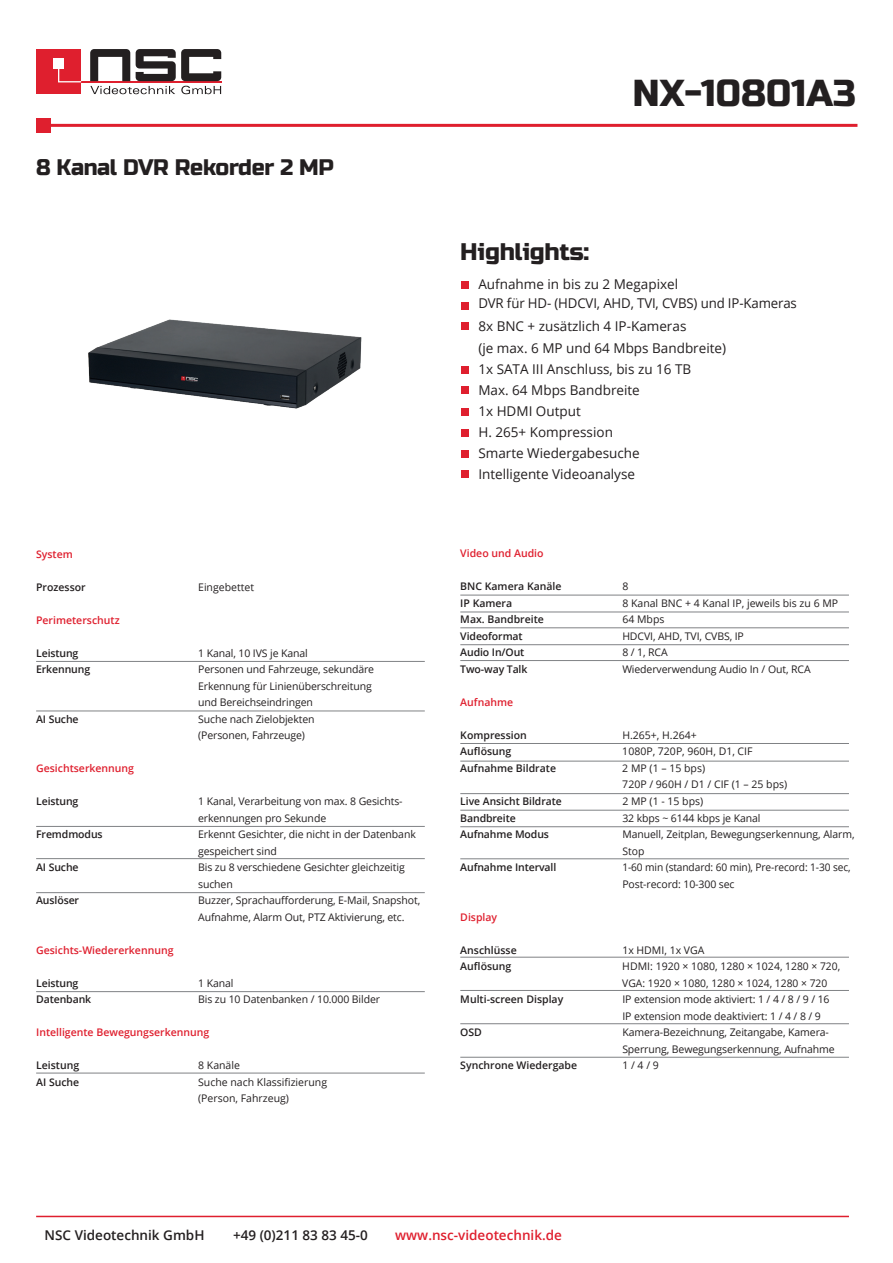
<style>
.page{position:relative;width:893px;height:1263px;background:#fff}
.page>*{position:absolute;margin:0;border:0;box-sizing:border-box;transform-origin:0 0}
.t1{font:37.5px "Russo One";color:#231f20}
.t2{font:24px "Russo One";letter-spacing:-.01em;color:#231f20}
.t3{font:22.5px "Russo One";letter-spacing:-.015em;color:#231f20}
.t4{font:13.5px/21px "Open Sans";color:#231f20}
.t5{font:600 13.5px "Open Sans";color:#231f20}
.t6{font:600 13.5px "Open Sans";color:#df1f2e}
.t7{font:10.5px/16.5px "Open Sans";letter-spacing:-.01em;color:#231f20}
.t8{font:600 10.5px "Open Sans";color:#231f20}
.t9{font:600 10.5px "Open Sans";color:#df1f2e}
</style>
<div class="page">
<hr style="left:36px;top:124px;width:821px;height:3px;background:#df1f2e">
<hr style="left:36px;top:1216px;width:813px;height:1px;background:#df1f2e">
<hr style="left:81px;top:81px;width:140px;height:1px;background:#df1f2e">
<div style="left:36px;top:49px;width:45px;height:45px;background:#df1f2e"></div>
<svg style="left:58px;top:69px;width:23px;height:13px"></svg>
<div style="left:53px;top:58px;width:11px;height:11px;background:#fff"></div>
<svg style="left:90px;top:49px;width:131px;height:45px"></svg>
<div style="left:461px;top:281px;width:8px;height:8px;background:#df1f2e"></div>
<div style="left:461px;top:322px;width:8px;height:8px;background:#df1f2e"></div>
<div style="left:461px;top:386px;width:8px;height:8px;background:#df1f2e"></div>
<div style="left:461px;top:429px;width:8px;height:8px;background:#df1f2e"></div>
<div style="left:461px;top:470px;width:8px;height:8px;background:#df1f2e"></div>
<div style="left:461px;top:302px;width:8px;height:7px;background:#df1f2e"></div>
<div style="left:461px;top:366px;width:8px;height:8px;background:#df1f2e"></div>
<div style="left:461px;top:408px;width:8px;height:7px;background:#df1f2e"></div>
<div style="left:461px;top:450px;width:8px;height:7px;background:#df1f2e"></div>
<div style="left:36px;top:118px;width:15px;height:15px;background:#df1f2e"></div>
<img style="left:88px;top:319px;width:274px;height:90px">
<hr style="left:36px;top:661px;width:389px;height:1px;background:#808285">
<hr style="left:36px;top:711px;width:389px;height:1px;background:#808285">
<hr style="left:460px;top:595px;width:389px;height:1px;background:#808285">
<hr style="left:460px;top:612px;width:389px;height:1px;background:#808285">
<hr style="left:460px;top:644px;width:389px;height:1px;background:#808285">
<hr style="left:460px;top:627px;width:389px;height:1px;background:#808285">
<hr style="left:460px;top:660px;width:389px;height:1px;background:#808285">
<hr style="left:460px;top:743px;width:389px;height:1px;background:#808285">
<hr style="left:460px;top:761px;width:389px;height:1px;background:#808285">
<hr style="left:460px;top:793px;width:389px;height:1px;background:#808285">
<hr style="left:460px;top:810px;width:389px;height:1px;background:#808285">
<hr style="left:460px;top:826px;width:389px;height:1px;background:#808285">
<hr style="left:460px;top:858px;width:389px;height:1px;background:#808285">
<hr style="left:460px;top:957px;width:389px;height:1px;background:#808285">
<hr style="left:460px;top:990px;width:389px;height:1px;background:#808285">
<hr style="left:460px;top:1023px;width:389px;height:1px;background:#808285">
<hr style="left:460px;top:1057px;width:389px;height:1px;background:#808285">
<hr style="left:36px;top:826px;width:389px;height:1px;background:#808285">
<hr style="left:36px;top:858px;width:389px;height:1px;background:#808285">
<hr style="left:36px;top:892px;width:389px;height:1px;background:#808285">
<hr style="left:36px;top:991px;width:389px;height:1px;background:#808285">
<hr style="left:36px;top:1073px;width:389px;height:1px;background:#808285">
<h3 class="t3" style="left:36px;top:154px;width:299px">8 Kanal DVR Rekorder 2 MP</h3>
<p class="t9" style="left:36px;top:546px;width:38px">System</p>
<p class="t8" style="left:36px;top:579px;width:51px">Prozessor</p>
<p class="t7" style="left:198px;top:578px;width:57px">Eingebettet</p>
<p class="t9" style="left:36px;top:612px;width:85px">Perimeterschutz</p>
<p class="t8" style="left:36px;top:645px;width:44px">Leistung</p>
<p class="t7" style="left:198px;top:644px;width:111px">1 Kanal, 10 IVS je Kanal</p>
<p class="t8" style="left:36px;top:662px;width:56px">Erkennung</p>
<p class="t7" style="left:198px;top:661px;width:178px">Personen und Fahrzeuge, sekundäre<br>Erkennung für Linienüberschreitung und Bereichseindringen</p>
<p class="t8" style="left:36px;top:711px;width:44px">AI Suche</p>
<p class="t7" style="left:198px;top:710px;width:118px">Suche nach Zielobjekten (Personen, Fahrzeuge)</p>
<p class="t9" style="left:36px;top:761px;width:99px">Gesichtserkennung</p>
<p class="t8" style="left:36px;top:794px;width:44px">Leistung</p>
<p class="t7" style="left:198px;top:793px;width:206px">1 Kanal, Verarbeitung von max. 8 Gesichts&shy;erkennungen pro Sekunde</p>
<p class="t8" style="left:36px;top:827px;width:68px">Fremdmodus</p>
<p class="t7" style="left:198px;top:826px;width:219px">Erkennt Gesichter, die nicht in der Datenbank gespeichert sind</p>
<p class="t8" style="left:36px;top:860px;width:44px">AI Suche</p>
<p class="t7" style="left:198px;top:859px;width:208px">Bis zu 8 verschiedene Gesichter gleichzeitig suchen</p>
<p class="t8" style="left:36px;top:893px;width:45px">Auslöser</p>
<p class="t7" style="left:198px;top:892px;width:224px">Buzzer, Sprachaufforderung, E-Mail, Snapshot,<br>Aufnahme, Alarm Out, PTZ Aktivierung, etc.</p>
<p class="t9" style="left:36px;top:942px;width:139px">Gesichts-Wiedererkennung</p>
<p class="t8" style="left:36px;top:975px;width:44px">Leistung</p>
<p class="t7" style="left:198px;top:974px;width:37px">1 Kanal</p>
<p class="t8" style="left:36px;top:992px;width:57px">Datenbank</p>
<p class="t7" style="left:198px;top:991px;width:183px">Bis zu 10 Datenbanken / 10.000 Bilder</p>
<p class="t9" style="left:36px;top:1025px;width:175px">Intelligente Bewegungserkennung</p>
<p class="t8" style="left:36px;top:1058px;width:45px">Leistung</p>
<p class="t7" style="left:198px;top:1057px;width:43px">8 Kanäle</p>
<p class="t8" style="left:36px;top:1074px;width:45px">AI Suche</p>
<p class="t7" style="left:198px;top:1073px;width:130px">Suche nach Klassifizierung (Person, Fahrzeug)</p>
<h1 class="t1" style="left:632px;top:72px;width:225px">NX-10801A3</h1>
<h2 class="t2" style="left:460px;top:238px;width:130px">Highlights:</h2>
<p class="t4" style="left:478px;top:274px;width:320px;line-height:19.5px">Aufnahme in bis zu 2 Megapixel<br>DVR für HD- (HDCVI, AHD, TVI, CVBS) und IP-Kameras</p>
<p class="t4" style="left:478px;top:314px;width:249px;line-height:22.5px">8x BNC + zusätzlich 4 IP-Kameras<br>(je max. 6 MP und 64 Mbps Bandbreite)</p>
<p class="t4" style="left:478px;top:359px;width:214px">1x SATA III Anschluss, bis zu 16 TB<br>Max. 64 Mbps Bandbreite<br>1x HDMI Output<br>H. 265+ Kompression<br>Smarte Wiedergabesuche<br>Intelligente Videoanalyse</p>
<p class="t9" style="left:460px;top:546px;width:85px">Video und Audio</p>
<p class="t8" style="left:460px;top:579px;width:103px">BNC Kamera Kanäle</p>
<p class="t7" style="left:622px;top:578px;width:8px">8</p>
<p class="t8" style="left:460px;top:596px;width:53px">IP Kamera</p>
<p class="t7" style="left:622px;top:595px;width:217px">8 Kanal BNC + 4 Kanal IP, jeweils bis zu 6 MP</p>
<p class="t8" style="left:460px;top:612px;width:85px">Max. Bandbreite</p>
<p class="t7" style="left:622px;top:611px;width:44px">64 Mbps</p>
<p class="t8" style="left:460px;top:629px;width:64px">Videoformat</p>
<p class="t7" style="left:622px;top:628px;width:123px">HDCVI, AHD, TVI, CVBS, IP</p>
<p class="t8" style="left:460px;top:645px;width:66px">Audio In/Out</p>
<p class="t7" style="left:622px;top:644px;width:47px">8 / 1, RCA</p>
<p class="t8" style="left:460px;top:662px;width:69px">Two-way Talk</p>
<p class="t7" style="left:622px;top:661px;width:190px">Wiederverwendung Audio In / Out, RCA</p>
<p class="t9" style="left:460px;top:695px;width:54px">Aufnahme</p>
<p class="t8" style="left:460px;top:728px;width:68px">Kompression</p>
<p class="t7" style="left:622px;top:727px;width:76px">H.265+, H.264+</p>
<p class="t8" style="left:460px;top:744px;width:53px">Auflösung</p>
<p class="t7" style="left:622px;top:743px;width:132px">1080P, 720P, 960H, D1, CIF</p>
<p class="t8" style="left:460px;top:761px;width:97px">Aufnahme Bildrate</p>
<p class="t7" style="left:622px;top:760px;width:166px">2 MP (1 – 15 bps)<br>720P / 960H / D1 / CIF (1 – 25 bps)</p>
<p class="t8" style="left:460px;top:794px;width:103px">Live Ansicht Bildrate</p>
<p class="t7" style="left:622px;top:793px;width:82px">2 MP (1 - 15 bps)</p>
<p class="t8" style="left:460px;top:810px;width:57px">Bandbreite</p>
<p class="t7" style="left:622px;top:809px;width:140px">32 kbps ~ 6144 kbps je Kanal</p>
<p class="t8" style="left:460px;top:827px;width:90px">Aufnahme Modus</p>
<p class="t7" style="left:622px;top:826px;width:234px">Manuell, Zeitplan, Bewegungserkennung, Alarm,<br>Stop</p>
<p class="t8" style="left:460px;top:860px;width:98px">Aufnahme Intervall</p>
<p class="t7" style="left:622px;top:859px;width:230px">1-60 min (standard: 60 min), Pre-record: 1-30 sec,<br>Post-record: 10-300 sec</p>
<p class="t9" style="left:460px;top:909px;width:38px">Display</p>
<p class="t8" style="left:460px;top:942px;width:58px">Anschlüsse</p>
<p class="t7" style="left:622px;top:941px;width:84px">1x HDMI, 1x VGA</p>
<p class="t8" style="left:460px;top:959px;width:53px">Auflösung</p>
<p class="t7" style="left:622px;top:958px;width:219px">HDMI: 1920 × 1080, 1280 × 1024, 1280 × 720,<br>VGA: 1920 × 1080, 1280 × 1024, 1280 × 720</p>
<p class="t8" style="left:460px;top:992px;width:104px">Multi-screen Display</p>
<p class="t7" style="left:622px;top:991px;width:209px">IP extension mode aktiviert: 1 / 4 / 8 / 9 / 16<br>IP extension mode deaktiviert: 1 / 4 / 8 / 9</p>
<p class="t8" style="left:460px;top:1025px;width:23px">OSD</p>
<p class="t7" style="left:622px;top:1024px;width:214px">Kamera-Bezeichnung, Zeitangabe, Kamera-<br>Sperrung, Bewegungserkennung, Aufnahme</p>
<p class="t8" style="left:460px;top:1058px;width:118px">Synchrone Wiedergabe</p>
<p class="t7" style="left:622px;top:1057px;width:38px">1 / 4 / 9</p>
<p class="t5" style="left:45px;top:1226px;width:161px">NSC Videotechnik GmbH</p>
<p class="t5" style="left:233px;top:1226px;width:136px">+49 (0)211 83 83 45-0</p>
<p class="t6" style="left:395px;top:1226px;width:168px">www.nsc-videotechnik.de</p>
</div>
